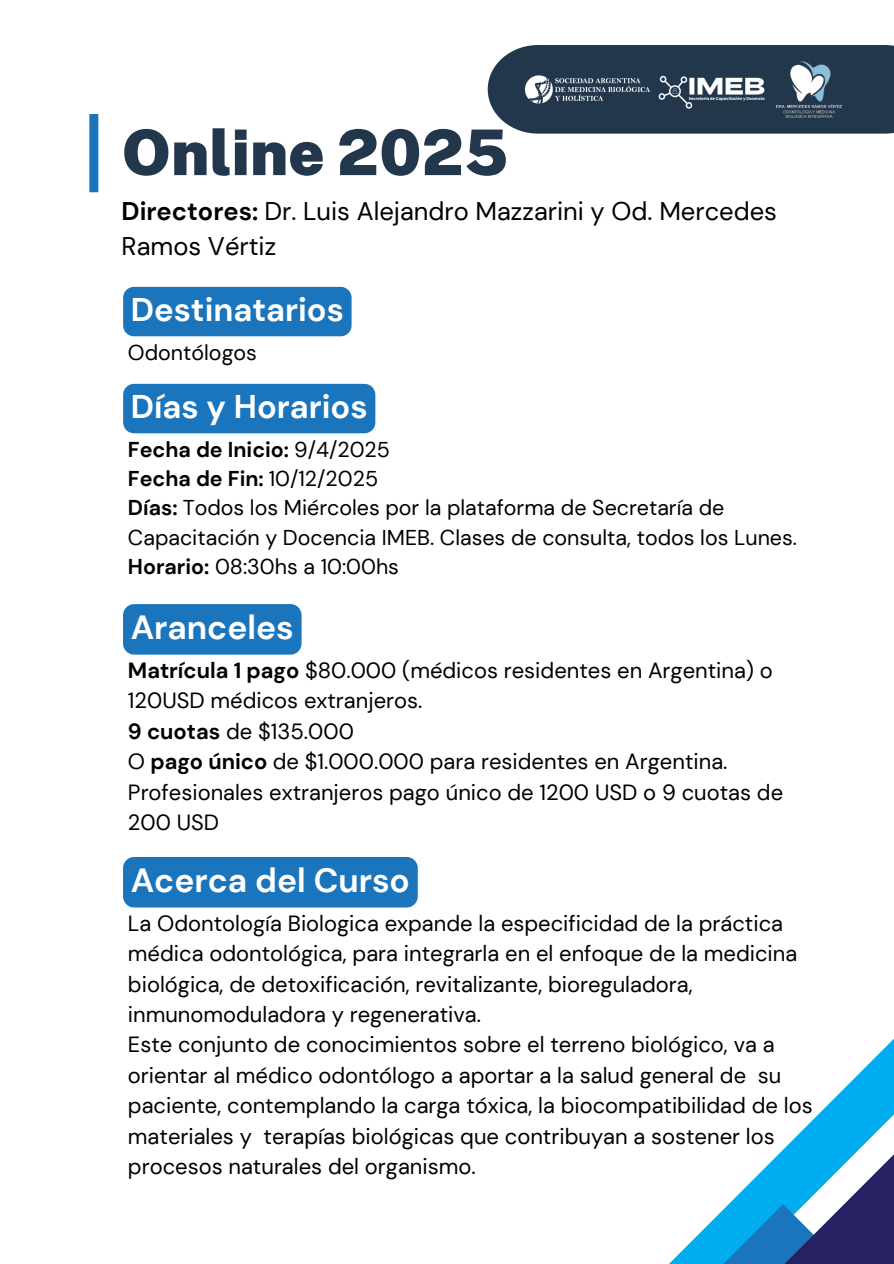
<style>
.page{position:relative;width:894px;height:1264px;background:#fff}
.page>*{position:absolute;margin:0;border:0;box-sizing:border-box;transform-origin:0 0}
.t1{font:900 63px "Public Sans";color:#23374c}
.t2{font:700 33.45px "DM Sans";color:#fff}
.t3{font:700 32.85px "DM Sans";color:#fff}
.t4{font:25.5px/34.8px "DM Sans";color:#000}
.t5{font:21.9px/30.3px "DM Sans";color:#000}
.t6{font:21.45px/29.2px "DM Sans";color:#000}
.t7{font:700 21.45px "DM Sans";color:#000}
.s1{font-weight:700}
.s2{font-weight:400}
</style>
<div class="page">
<div style="left:89px;top:114px;width:9px;height:78px;background:#1b75bc"></div>
<div style="left:123px;top:384px;width:252px;height:49px;background:#1b75bc;border-radius:11px"></div>
<div style="left:123px;top:604px;width:178px;height:50px;background:#1b75bc"></div>
<div style="left:123px;top:857px;width:294px;height:50px;background:#1b75bc;border-radius:11px"></div>
<svg style="left:675px;top:1039px;width:218px;height:224px"></svg>
<div style="left:123px;top:287px;width:228px;height:49px;background:#1b75bc;border-radius:11px"></div>
<svg style="left:487px;top:45px;width:406px;height:89px;background:#35485b"></svg>
<img style="left:510px;top:45px;width:154px;height:89px">
<img style="left:649px;top:54px;width:124px;height:70px">
<img style="left:776px;top:61px;width:65px;height:57px">
<p class="t1" style="left:121px;top:115px;width:388px">Online 2025</p>
<p class="t4" style="left:121px;top:194px;width:656px"><span class="s1">Directores:</span> Dr. Luis Alejandro Mazzarini y Od. Mercedes<br>Ramos Vértiz</p>
<p class="t3" style="left:131px;top:289px;width:215px">Destinatarios</p>
<p class="t6" style="left:128px;top:338px;width:130px">Odontólogos</p>
<p class="t3" style="left:131px;top:386px;width:238px">Días y Horarios</p>
<p class="t7" style="left:128px;top:435px;width:263px">Fecha de Inicio: <span class="s2">9/4/2025</span></p>
<h1 class="t7" style="left:128px;top:465px;width:251px">Fecha de Fin: <span class="s2">10/12/2025</span></h1>
<h3 class="t6" style="left:128px;top:493px;width:670px"><span class="s1">Días:</span> Todos los Miércoles por la plataforma de Secretaría de<br>Capacitación y Docencia IMEB. Clases de consulta, todos los Lunes.</h3>
<h2 class="t6" style="left:128px;top:552px;width:272px"><span class="s1">Horario:</span> 08:30hs a 10:00hs</h2>
<p class="t2" style="left:131px;top:606px;width:164px">Aranceles</p>
<h2 class="t5" style="left:128px;top:655px;width:646px"><span class="s1">Matrícula 1 pago</span> $80.000 (médicos residentes en Argentina) o<br>120USD médicos extranjeros.</h2>
<p class="t5" style="left:128px;top:716px;width:227px"><span class="s1">9 cuotas</span> de $135.000</p>
<p class="t5" style="left:128px;top:746px;width:601px">O <span class="s1">pago único</span> de $1.000.000 para residentes en Argentina.</p>
<p class="t5" style="left:128px;top:777px;width:656px">Profesionales extranjeros pago único de 1200 USD o 9 cuotas de<br>200 USD</p>
<h2 class="t2" style="left:131px;top:859px;width:280px">Acerca del Curso</h2>
<p class="t5" style="left:128px;top:908px;width:670px">La Odontología Biologica expande la especificidad de la práctica médica odontológica, para integrarla en el enfoque de la medicina biológica, de detoxificación, revitalizante, bioreguladora, inmunomoduladora y regenerativa.</p>
<p class="t5" style="left:128px;top:1029px;width:686px">Este conjunto de conocimientos sobre el terreno biológico, va a orientar al médico odontólogo a aportar a la salud general de su paciente, contemplando la carga tóxica, la biocompatibilidad de los materiales y terapías biológicas que contribuyan a sostener los procesos naturales del organismo.</p>
</div>
